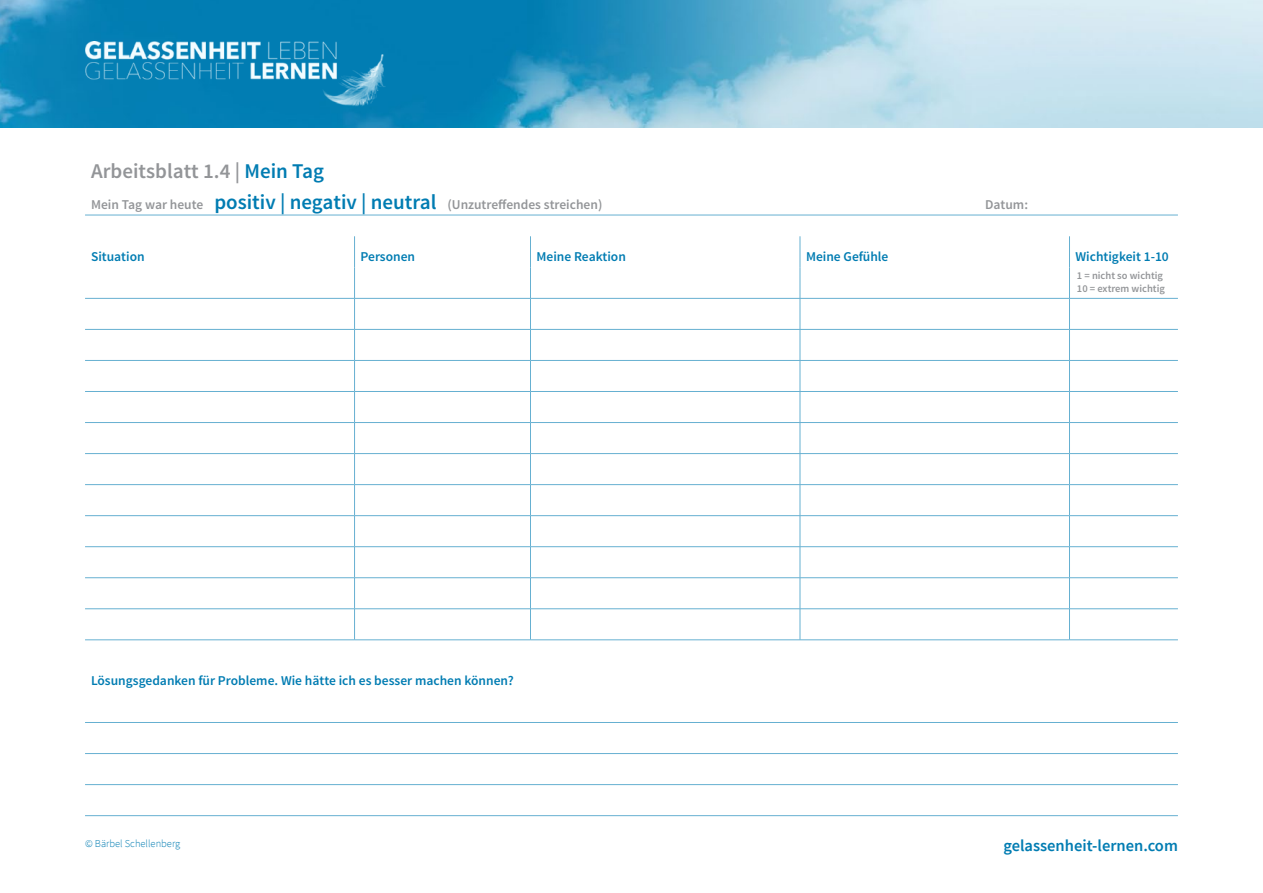
<style>
.page{position:relative;width:1263px;height:893px;background:#fff}
.page>*{position:absolute;margin:0;border:0;box-sizing:border-box;transform-origin:0 0}
.t1{font:600 21px "Source Sans Pro";color:#939598}
.t2{font:600 16.5px "Source Sans Pro";color:#007cb2}
.t3{font:600 13.5px "Source Sans Pro";color:#007cb2}
.t4{font:600 13.5px "Source Sans Pro";color:#939598}
.t5{font:600 10.5px "Source Sans Pro";color:#939598}
.t6{font:300 10.5px "Source Sans Pro";color:#007cb2}
.s1{color:#007cb2}
.s2{font-size:21px;color:#007cb2}
</style>
<div class="page">
<img style="left:0;top:0;width:1263px;height:128px">
<img style="left:85px;top:42px;width:301px;height:65px">
<hr style="left:85px;top:215px;width:1093px;height:1px;background:#66b0d1">
<hr style="left:85px;top:298px;width:270px;height:1px;background:#66b0d1">
<hr style="left:355px;top:298px;width:175px;height:1px;background:#66b0d1">
<hr style="left:530px;top:298px;width:270px;height:1px;background:#66b0d1">
<hr style="left:800px;top:298px;width:269px;height:1px;background:#66b0d1">
<hr style="left:1069px;top:298px;width:109px;height:1px;background:#66b0d1">
<hr style="left:85px;top:329px;width:270px;height:1px;background:#66b0d1">
<hr style="left:355px;top:329px;width:175px;height:1px;background:#66b0d1">
<hr style="left:530px;top:329px;width:270px;height:1px;background:#66b0d1">
<hr style="left:800px;top:329px;width:269px;height:1px;background:#66b0d1">
<hr style="left:1069px;top:329px;width:109px;height:1px;background:#66b0d1">
<hr style="left:85px;top:360px;width:270px;height:1px;background:#66b0d1">
<hr style="left:355px;top:360px;width:175px;height:1px;background:#66b0d1">
<hr style="left:530px;top:360px;width:270px;height:1px;background:#66b0d1">
<hr style="left:800px;top:360px;width:269px;height:1px;background:#66b0d1">
<hr style="left:1069px;top:360px;width:109px;height:1px;background:#66b0d1">
<hr style="left:85px;top:391px;width:270px;height:1px;background:#66b0d1">
<hr style="left:355px;top:391px;width:175px;height:1px;background:#66b0d1">
<hr style="left:530px;top:391px;width:270px;height:1px;background:#66b0d1">
<hr style="left:800px;top:391px;width:269px;height:1px;background:#66b0d1">
<hr style="left:1069px;top:391px;width:109px;height:1px;background:#66b0d1">
<hr style="left:85px;top:422px;width:270px;height:1px;background:#66b0d1">
<hr style="left:355px;top:422px;width:175px;height:1px;background:#66b0d1">
<hr style="left:530px;top:422px;width:270px;height:1px;background:#66b0d1">
<hr style="left:800px;top:422px;width:269px;height:1px;background:#66b0d1">
<hr style="left:1069px;top:422px;width:109px;height:1px;background:#66b0d1">
<hr style="left:85px;top:453px;width:270px;height:1px;background:#66b0d1">
<hr style="left:355px;top:453px;width:175px;height:1px;background:#66b0d1">
<hr style="left:530px;top:453px;width:270px;height:1px;background:#66b0d1">
<hr style="left:800px;top:453px;width:269px;height:1px;background:#66b0d1">
<hr style="left:1069px;top:453px;width:109px;height:1px;background:#66b0d1">
<hr style="left:85px;top:484px;width:270px;height:1px;background:#66b0d1">
<hr style="left:355px;top:484px;width:175px;height:1px;background:#66b0d1">
<hr style="left:530px;top:484px;width:270px;height:1px;background:#66b0d1">
<hr style="left:800px;top:484px;width:269px;height:1px;background:#66b0d1">
<hr style="left:1069px;top:484px;width:109px;height:1px;background:#66b0d1">
<hr style="left:85px;top:515px;width:270px;height:1px;background:#66b0d1">
<hr style="left:355px;top:515px;width:175px;height:1px;background:#66b0d1">
<hr style="left:530px;top:515px;width:270px;height:1px;background:#66b0d1">
<hr style="left:800px;top:515px;width:269px;height:1px;background:#66b0d1">
<hr style="left:1069px;top:515px;width:109px;height:1px;background:#66b0d1">
<hr style="left:85px;top:546px;width:270px;height:1px;background:#66b0d1">
<hr style="left:355px;top:546px;width:175px;height:1px;background:#66b0d1">
<hr style="left:530px;top:546px;width:270px;height:1px;background:#66b0d1">
<hr style="left:800px;top:546px;width:269px;height:1px;background:#66b0d1">
<hr style="left:1069px;top:546px;width:109px;height:1px;background:#66b0d1">
<hr style="left:85px;top:577px;width:270px;height:1px;background:#66b0d1">
<hr style="left:355px;top:577px;width:175px;height:1px;background:#66b0d1">
<hr style="left:530px;top:577px;width:270px;height:1px;background:#66b0d1">
<hr style="left:800px;top:577px;width:269px;height:1px;background:#66b0d1">
<hr style="left:1069px;top:577px;width:109px;height:1px;background:#66b0d1">
<hr style="left:85px;top:608px;width:270px;height:1px;background:#66b0d1">
<hr style="left:355px;top:608px;width:175px;height:1px;background:#66b0d1">
<hr style="left:530px;top:608px;width:270px;height:1px;background:#66b0d1">
<hr style="left:800px;top:608px;width:269px;height:1px;background:#66b0d1">
<hr style="left:1069px;top:608px;width:109px;height:1px;background:#66b0d1">
<hr style="left:85px;top:640px;width:270px;height:1px;background:#66b0d1">
<hr style="left:355px;top:640px;width:175px;height:1px;background:#66b0d1">
<hr style="left:530px;top:640px;width:270px;height:1px;background:#66b0d1">
<hr style="left:800px;top:640px;width:269px;height:1px;background:#66b0d1">
<hr style="left:1069px;top:640px;width:109px;height:1px;background:#66b0d1">
<hr style="left:354px;top:236px;width:1px;height:31px;background:#66b0d1">
<hr style="left:530px;top:236px;width:1px;height:31px;background:#66b0d1">
<hr style="left:800px;top:236px;width:1px;height:31px;background:#66b0d1">
<hr style="left:1069px;top:236px;width:1px;height:31px;background:#66b0d1">
<hr style="left:354px;top:267px;width:1px;height:31px;background:#66b0d1">
<hr style="left:530px;top:267px;width:1px;height:31px;background:#66b0d1">
<hr style="left:800px;top:267px;width:1px;height:31px;background:#66b0d1">
<hr style="left:1069px;top:267px;width:1px;height:31px;background:#66b0d1">
<hr style="left:354px;top:299px;width:1px;height:30px;background:#66b0d1">
<hr style="left:530px;top:299px;width:1px;height:30px;background:#66b0d1">
<hr style="left:800px;top:299px;width:1px;height:30px;background:#66b0d1">
<hr style="left:1069px;top:299px;width:1px;height:30px;background:#66b0d1">
<hr style="left:354px;top:330px;width:1px;height:30px;background:#66b0d1">
<hr style="left:530px;top:330px;width:1px;height:30px;background:#66b0d1">
<hr style="left:800px;top:330px;width:1px;height:30px;background:#66b0d1">
<hr style="left:1069px;top:330px;width:1px;height:30px;background:#66b0d1">
<hr style="left:354px;top:361px;width:1px;height:30px;background:#66b0d1">
<hr style="left:530px;top:361px;width:1px;height:30px;background:#66b0d1">
<hr style="left:800px;top:361px;width:1px;height:30px;background:#66b0d1">
<hr style="left:1069px;top:361px;width:1px;height:30px;background:#66b0d1">
<hr style="left:354px;top:392px;width:1px;height:30px;background:#66b0d1">
<hr style="left:530px;top:392px;width:1px;height:30px;background:#66b0d1">
<hr style="left:800px;top:392px;width:1px;height:30px;background:#66b0d1">
<hr style="left:1069px;top:392px;width:1px;height:30px;background:#66b0d1">
<hr style="left:354px;top:423px;width:1px;height:30px;background:#66b0d1">
<hr style="left:530px;top:423px;width:1px;height:30px;background:#66b0d1">
<hr style="left:800px;top:423px;width:1px;height:30px;background:#66b0d1">
<hr style="left:1069px;top:423px;width:1px;height:30px;background:#66b0d1">
<hr style="left:354px;top:454px;width:1px;height:30px;background:#66b0d1">
<hr style="left:530px;top:454px;width:1px;height:30px;background:#66b0d1">
<hr style="left:800px;top:454px;width:1px;height:30px;background:#66b0d1">
<hr style="left:1069px;top:454px;width:1px;height:30px;background:#66b0d1">
<hr style="left:354px;top:485px;width:1px;height:30px;background:#66b0d1">
<hr style="left:530px;top:485px;width:1px;height:30px;background:#66b0d1">
<hr style="left:800px;top:485px;width:1px;height:30px;background:#66b0d1">
<hr style="left:1069px;top:485px;width:1px;height:30px;background:#66b0d1">
<hr style="left:354px;top:516px;width:1px;height:30px;background:#66b0d1">
<hr style="left:530px;top:516px;width:1px;height:30px;background:#66b0d1">
<hr style="left:800px;top:516px;width:1px;height:30px;background:#66b0d1">
<hr style="left:1069px;top:516px;width:1px;height:30px;background:#66b0d1">
<hr style="left:354px;top:547px;width:1px;height:31px;background:#66b0d1">
<hr style="left:530px;top:547px;width:1px;height:31px;background:#66b0d1">
<hr style="left:800px;top:547px;width:1px;height:31px;background:#66b0d1">
<hr style="left:1069px;top:547px;width:1px;height:31px;background:#66b0d1">
<hr style="left:354px;top:578px;width:1px;height:31px;background:#66b0d1">
<hr style="left:530px;top:578px;width:1px;height:31px;background:#66b0d1">
<hr style="left:800px;top:578px;width:1px;height:31px;background:#66b0d1">
<hr style="left:1069px;top:578px;width:1px;height:31px;background:#66b0d1">
<hr style="left:354px;top:609px;width:1px;height:31px;background:#66b0d1">
<hr style="left:530px;top:609px;width:1px;height:31px;background:#66b0d1">
<hr style="left:800px;top:609px;width:1px;height:31px;background:#66b0d1">
<hr style="left:1069px;top:609px;width:1px;height:31px;background:#66b0d1">
<hr style="left:85px;top:722px;width:1093px;height:1px;background:#66b0d1">
<hr style="left:85px;top:753px;width:1093px;height:1px;background:#66b0d1">
<hr style="left:85px;top:784px;width:1093px;height:1px;background:#66b0d1">
<hr style="left:85px;top:815px;width:1093px;height:1px;background:#66b0d1">
<p class="t1" style="left:91px;top:158px;width:235px">Arbeitsblatt 1.4 | <span class="s1">Mein Tag</span></p>
<p class="t4" style="left:91px;top:196px;width:513px">Mein Tag war heute <span class="s2">positiv | negativ | neutral</span> (Unzutreffendes streichen)</p>
<p class="t4" style="left:985px;top:196px;width:44px">Datum:</p>
<p class="t3" style="left:91px;top:248px;width:55px">Situation</p>
<p class="t3" style="left:361px;top:248px;width:56px">Personen</p>
<p class="t3" style="left:536px;top:248px;width:91px">Meine Reaktion</p>
<p class="t3" style="left:806px;top:248px;width:84px">Meine Gefühle</p>
<p class="t3" style="left:1075px;top:248px;width:95px">Wichtigkeit 1-10</p>
<p class="t5" style="left:1077px;top:269px;width:88px">1 = nicht so wichtig</p>
<p class="t5" style="left:1077px;top:281px;width:89px">10 = extrem wichtig</p>
<p class="t3" style="left:91px;top:672px;width:424px">Lösungsgedanken für Probleme. Wie hätte ich es besser machen können?</p>
<p class="t6" style="left:85px;top:837px;width:97px">© Bärbel Schellenberg</p>
<p class="t2" style="left:1003px;top:835px;width:176px">gelassenheit-lernen.com</p>
</div>
